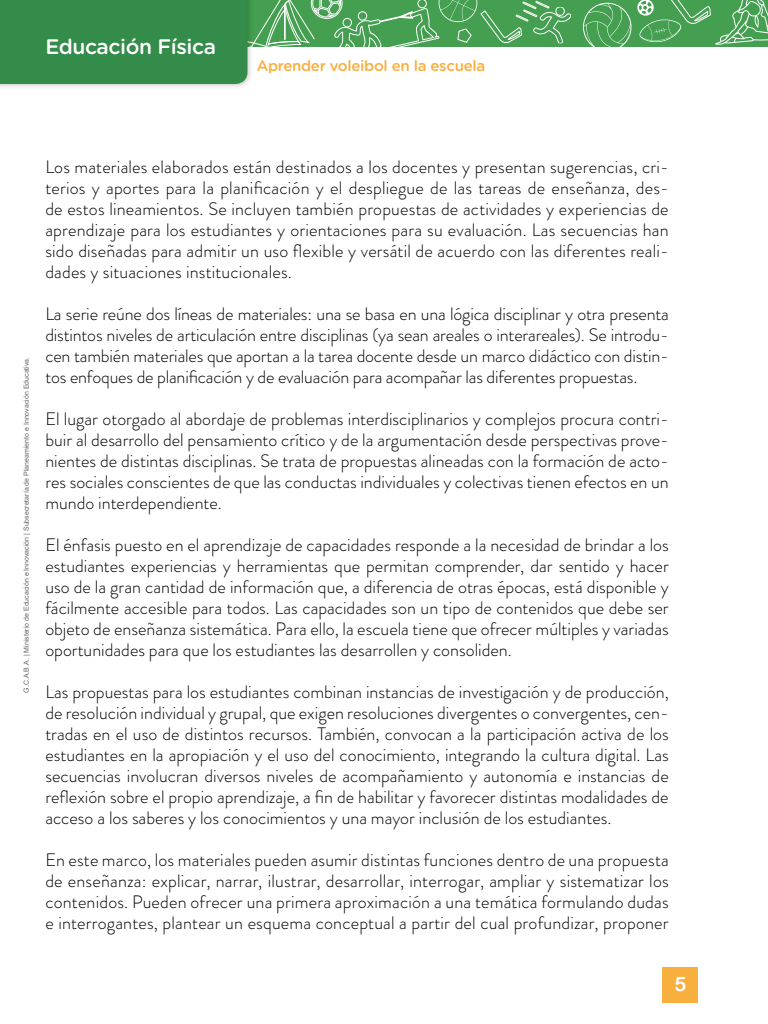
<style>
.page{position:relative;width:768px;height:1024px;background:#fff}
.page>*{position:absolute;margin:0;border:0;box-sizing:border-box;transform-origin:0 0}
.t1{font:500 21px "Gotham Rounded";letter-spacing:-.02em;color:#fff}
.t2{font:20px "Arial Rounded MT Bold";color:#fff}
.t3{font:300 18px/21px "Brandon Grotesque";color:#000;text-align:justify}
.t4{font:500 15px "Gotham Rounded";letter-spacing:-.02em;color:#f9af3d}
.t5{font:7px "Arial";color:#666}
</style>
<div class="page">
<div style="left:240px;top:0;width:528px;height:47px;background:#449f50"></div>
<svg style="left:583px;top:0;width:185px;height:47px"></svg>
<div style="left:662px;top:967px;width:36px;height:36px;background:#f9af3d"></div>
<div style="left:0;top:0;width:254px;height:90px;background:#000;opacity:.22"></div>
<svg style="left:0;top:0;width:571px;height:84px"></svg>
<p class="t1" style="left:45px;top:32px;width:172px">Educación Física</p>
<p class="t4" style="left:257px;top:55px;width:230px">Aprender voleibol en la escuela</p>
<p class="t5" style="left:22px;top:693px;width:337px;rotate:-90deg">G.C.A.B.A. | Ministerio de Educación e Innovación | Subsecretaría de Planeamiento e Innovación Educativa.</p>
<p class="t3" style="left:45px;top:156px;width:625px">Los materiales elaborados están destinados a los docentes y presentan sugerencias, cri&shy;terios y aportes para la planificación y el despliegue de las tareas de enseñanza, des&shy;de estos lineamientos. Se incluyen también propuestas de actividades y experiencias de aprendizaje para los estudiantes y orientaciones para su evaluación. Las secuencias han sido diseñadas para admitir un uso flexible y versátil de acuerdo con las diferentes reali&shy;dades y situaciones institucionales.</p>
<p class="t3" style="left:45px;top:303px;width:625px">La serie reúne dos líneas de materiales: una se basa en una lógica disciplinar y otra presenta distintos niveles de articulación entre disciplinas (ya sean areales o interareales). Se introdu&shy;cen también materiales que aportan a la tarea docente desde un marco didáctico con distin&shy;tos enfoques de planificación y de evaluación para acompañar las diferentes propuestas.</p>
<p class="t3" style="left:45px;top:408px;width:625px">El lugar otorgado al abordaje de problemas interdisciplinarios y complejos procura contri&shy;buir al desarrollo del pensamiento crítico y de la argumentación desde perspectivas prove&shy;nientes de distintas disciplinas. Se trata de propuestas alineadas con la formación de acto&shy;res sociales conscientes de que las conductas individuales y colectivas tienen efectos en un mundo interdependiente.</p>
<p class="t3" style="left:45px;top:534px;width:625px">El énfasis puesto en el aprendizaje de capacidades responde a la necesidad de brindar a los estudiantes experiencias y herramientas que permitan comprender, dar sentido y hacer uso de la gran cantidad de información que, a diferencia de otras épocas, está disponible y fácilmente accesible para todos. Las capacidades son un tipo de contenidos que debe ser objeto de enseñanza sistemática. Para ello, la escuela tiene que ofrecer múltiples y variadas oportunidades para que los estudiantes las desarrollen y consoliden.</p>
<p class="t3" style="left:45px;top:681px;width:625px">Las propuestas para los estudiantes combinan instancias de investigación y de producción, de resolución individual y grupal, que exigen resoluciones divergentes o convergentes, cen&shy;tradas en el uso de distintos recursos. También, convocan a la participación activa de los estudiantes en la apropiación y el uso del conocimiento, integrando la cultura digital. Las secuencias involucran diversos niveles de acompañamiento y autonomía e instancias de reflexión sobre el propio aprendizaje, a fin de habilitar y favorecer distintas modalidades de acceso a los saberes y los conocimientos y una mayor inclusión de los estudiantes.</p>
<p class="t3" style="left:45px;top:849px;width:625px">En este marco, los materiales pueden asumir distintas funciones dentro de una propuesta de enseñanza: explicar, narrar, ilustrar, desarrollar, interrogar, ampliar y sistematizar los contenidos. Pueden ofrecer una primera aproximación a una temática formulando dudas e interrogantes, plantear un esquema conceptual a partir del cual profundizar, proponer</p>
<p class="t2" style="left:675px;top:972px;width:13px">5</p>
</div>
